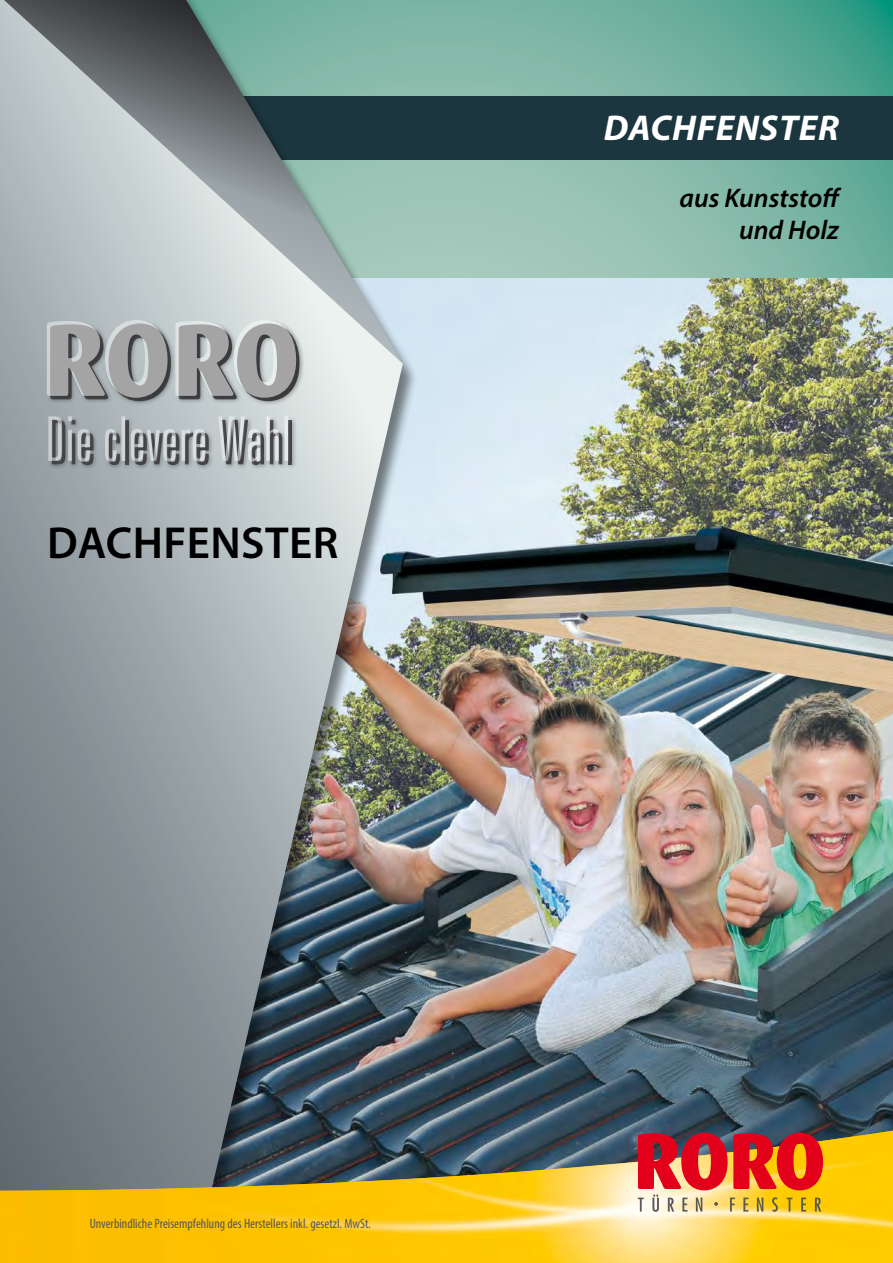
<style>
.page{position:relative;width:893px;height:1263px;background:#fff}
.page>*{position:absolute;margin:0;border:0;box-sizing:border-box;transform-origin:0 0}
.t1{font:300 extra-condensed 61.8px "Zurich BT";color:#58585a}
.t2{font:600 45px "Myriad Pro";letter-spacing:.01em;color:#000}
.t3{font:italic 700 36px "Myriad Pro";letter-spacing:.02em;color:#fff}
.t4{font:italic 600 33px "Myriad Pro";color:#fff}
.t5{font:italic 600 27px/31.5px "Myriad Pro";color:#000;text-align:right}
.t6{font:condensed 13.5px "Myriad Pro";color:#575859}
</style>
<div class="page">
<svg style="left:419px;top:0;width:474px;height:279px"></svg>
<img style="left:419px;top:279px;width:474px;height:845px">
<div style="left:195px;top:97px;width:698px;height:63px;background:#1c3640"></div>
<div style="left:0;top:0;width:419px;height:1263px;background:#000;opacity:.48"></div>
<img style="left:0;top:0;width:403px;height:1124px">
<svg style="left:4px;top:0;width:399px;height:364px"></svg>
<div style="left:46px;top:320px;width:259px;height:150px;background:#000;opacity:.75"></div>
<svg style="left:47px;top:320px;width:254px;height:81px"></svg>
<svg style="left:48px;top:416px;width:240px;height:46px"></svg>
<svg style="left:0;top:1124px;width:893px;height:7px"></svg>
<img style="left:0;top:1131px;width:893px;height:132px">
<svg style="left:638px;top:1133px;width:186px;height:79px"></svg>
<h1 class="t1" style="left:48px;top:409px;width:248px">Die clevere Wahl</h1>
<h2 class="t2" style="left:47px;top:514px;width:293px">DACHFENSTER</h2>
<h3 class="t3" style="left:604px;top:105px;width:237px">DACHFENSTER</h3>
<h3 class="t4" style="left:669px;top:108px;width:62px">HAU</h3>
<h3 class="t5" style="left:679px;top:182px;width:164px">aus Kunststoff und Holz</h3>
<p class="t6" style="left:90px;top:1215px;width:283px">Unverbindliche Preisempfehlung des Herstellers inkl. gesetzl. MwSt.</p>
</div>
